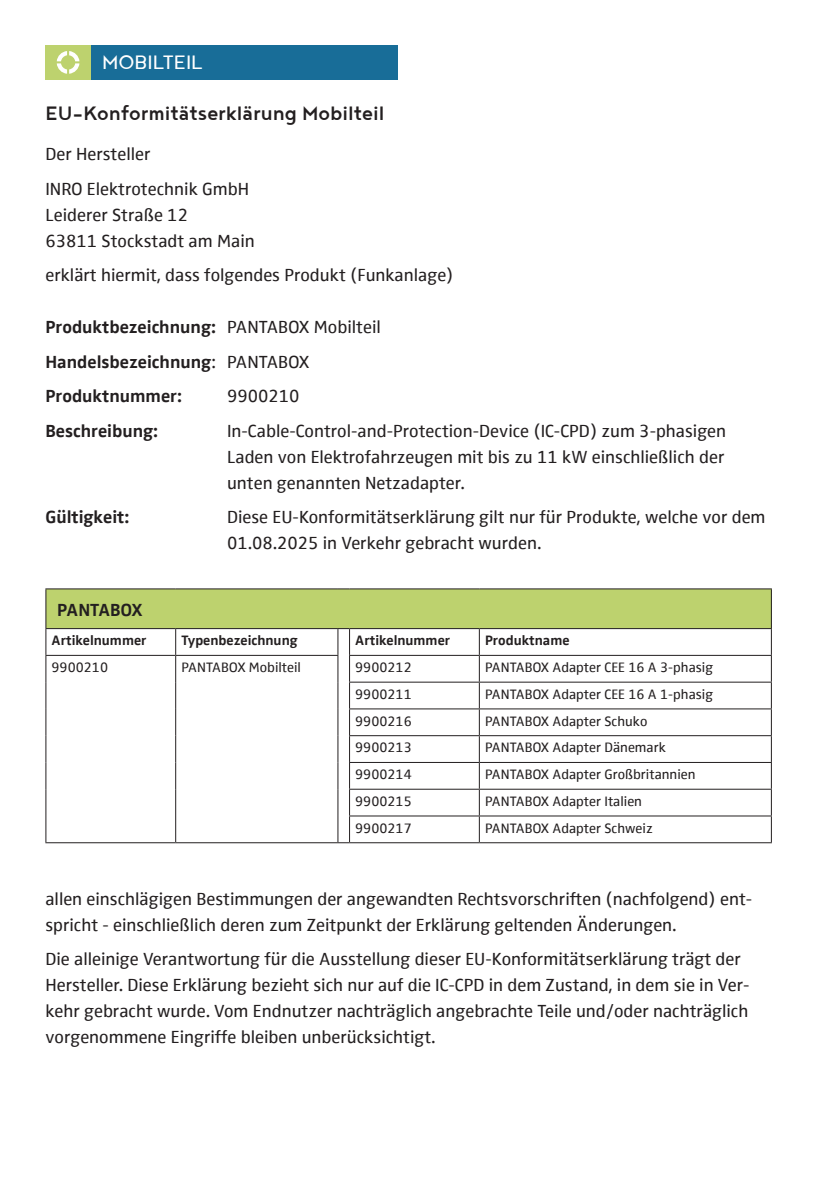
<style>
.page{position:relative;width:840px;height:1191px;background:#fff}
.page>*{position:absolute;margin:0;border:0;box-sizing:border-box;transform-origin:0 0}
.Überschrift{font:500 24px "Noyh";color:#231f20}
.t1{font:24px "Noyh";color:#fff}
._9_13__1_5{font:18px/26px "Zwo Offc Pro";color:#231f20}
._9_13__1_5-2{font:700 18px "Zwo Offc Pro";color:#231f20}
.Tabelle_Kopf{font:700 18px "Zwo Offc Pro";color:#231f20}
.Tabelle_Inhalt{font:14px "Zwo Offc Pro";color:#231f20}
.Tabelle_Inhalt-2{font:700 14px "Zwo Offc Pro";color:#231f20}
.s1{font-weight:400}
</style>
<div class="page">
<div style="left:45px;top:45px;width:46px;height:34px;background:#bdd26e"></div>
<div style="left:91px;top:45px;width:306px;height:34px;background:#186d98"></div>
<div style="left:46px;top:589px;width:725px;height:39px;background:#bdd26e"></div>
<svg style="left:46px;top:629px;width:724px;height:213px"></svg>
<hr style="left:45px;top:588px;width:131px;height:1px;background:#231f20">
<hr style="left:45px;top:589px;width:1px;height:39px;background:#231f20">
<hr style="left:176px;top:588px;width:162px;height:1px;background:#231f20">
<hr style="left:349px;top:588px;width:130px;height:1px;background:#231f20">
<hr style="left:479px;top:588px;width:292px;height:1px;background:#231f20">
<hr style="left:770px;top:589px;width:1px;height:39px;background:#231f20">
<hr style="left:45px;top:628px;width:131px;height:1px;background:#231f20">
<hr style="left:176px;top:628px;width:162px;height:1px;background:#231f20">
<hr style="left:349px;top:628px;width:130px;height:1px;background:#231f20">
<hr style="left:479px;top:628px;width:292px;height:1px;background:#231f20">
<hr style="left:45px;top:655px;width:131px;height:1px;background:#231f20">
<hr style="left:176px;top:655px;width:162px;height:1px;background:#231f20">
<hr style="left:349px;top:655px;width:130px;height:1px;background:#231f20">
<hr style="left:479px;top:655px;width:292px;height:1px;background:#231f20">
<hr style="left:349px;top:681px;width:130px;height:1px;background:#231f20">
<hr style="left:479px;top:681px;width:292px;height:1px;background:#231f20">
<hr style="left:349px;top:708px;width:130px;height:1px;background:#231f20">
<hr style="left:479px;top:708px;width:292px;height:1px;background:#231f20">
<hr style="left:349px;top:735px;width:130px;height:1px;background:#231f20">
<hr style="left:479px;top:735px;width:292px;height:1px;background:#231f20">
<hr style="left:349px;top:762px;width:130px;height:1px;background:#231f20">
<hr style="left:479px;top:762px;width:292px;height:1px;background:#231f20">
<hr style="left:349px;top:788px;width:130px;height:1px;background:#231f20">
<hr style="left:479px;top:788px;width:292px;height:1px;background:#231f20">
<svg style="left:45px;top:629px;width:1px;height:213px"></svg>
<svg style="left:175px;top:629px;width:1px;height:213px"></svg>
<hr style="left:349px;top:815px;width:130px;height:1px;background:#231f20">
<hr style="left:479px;top:815px;width:292px;height:1px;background:#231f20">
<svg style="left:478px;top:629px;width:1px;height:213px"></svg>
<svg style="left:770px;top:629px;width:1px;height:213px"></svg>
<hr style="left:45px;top:842px;width:131px;height:1px;background:#231f20">
<hr style="left:176px;top:842px;width:162px;height:1px;background:#231f20">
<svg style="left:337px;top:628px;width:13px;height:215px"></svg>
<hr style="left:349px;top:842px;width:130px;height:1px;background:#231f20">
<hr style="left:479px;top:842px;width:292px;height:1px;background:#231f20">
<svg style="left:57px;top:51px;width:22px;height:23px"></svg>
<p class="t1" style="left:102px;top:49px;width:102px">MOBILTEIL</p>
<p class="Überschrift" style="left:45px;top:100px;width:340px">EU-Konformitätserklärung Mobilteil</p>
<p class="_9_13__1_5" style="left:45px;top:140px;width:106px">Der Hersteller</p>
<p class="_9_13__1_5" style="left:45px;top:174px;width:211px">INRO Elektrotechnik GmbH<br>Leiderer Straße 12<br>63811 Stockstadt am Main</p>
<p class="_9_13__1_5" style="left:45px;top:261px;width:409px">erklärt hiermit, dass folgendes Produkt (Funkanlage)</p>
<p class="_9_13__1_5-2" style="left:45px;top:313px;width:337px">Produktbezeichnung: <span class="s1">PANTABOX Mobilteil</span></p>
<p class="_9_13__1_5-2" style="left:45px;top:348px;width:266px">Handelsbezeichnung<span class="s1">: PANTABOX</span></p>
<p class="_9_13__1_5-2" style="left:45px;top:382px;width:138px">Produktnummer:</p>
<p class="_9_13__1_5" style="left:227px;top:382px;width:74px">9900210</p>
<p class="_9_13__1_5-2" style="left:45px;top:417px;width:114px">Beschreibung:</p>
<p class="_9_13__1_5" style="left:227px;top:417px;width:500px;text-align:justify">In-Cable-Control-and-Protection-Device (IC-CPD) zum 3-phasigen Laden von Elektrofahrzeugen mit bis zu 11 kW einschließlich der unten genannten Netzadapter.</p>
<p class="_9_13__1_5-2" style="left:45px;top:503px;width:85px">Gültigkeit:</p>
<p class="_9_13__1_5" style="left:227px;top:503px;width:539px">Diese EU-Konformitätserklärung gilt nur für Produkte, welche vor dem<br>01.08.2025 in Verkehr gebracht wurden.</p>
<p class="Tabelle_Kopf" style="left:57px;top:596px;width:87px">PANTABOX</p>
<p class="Tabelle_Inhalt-2" style="left:52px;top:630px;width:96px">Artikelnummer</p>
<p class="Tabelle_Inhalt-2" style="left:181px;top:630px;width:118px">Typenbezeichnung</p>
<p class="Tabelle_Inhalt-2" style="left:355px;top:630px;width:96px">Artikelnummer</p>
<p class="Tabelle_Inhalt-2" style="left:484px;top:630px;width:86px">Produktname</p>
<p class="Tabelle_Inhalt" style="left:52px;top:656px;width:58px">9900210</p>
<p class="Tabelle_Inhalt" style="left:181px;top:656px;width:121px">PANTABOX Mobilteil</p>
<p class="Tabelle_Inhalt" style="left:355px;top:656px;width:58px">9900212</p>
<p class="Tabelle_Inhalt" style="left:484px;top:656px;width:229px">PANTABOX Adapter CEE 16 A 3-phasig</p>
<p class="Tabelle_Inhalt" style="left:355px;top:683px;width:58px">9900211</p>
<p class="Tabelle_Inhalt" style="left:484px;top:683px;width:229px">PANTABOX Adapter CEE 16 A 1-phasig</p>
<p class="Tabelle_Inhalt" style="left:355px;top:710px;width:58px">9900216</p>
<p class="Tabelle_Inhalt" style="left:484px;top:710px;width:164px">PANTABOX Adapter Schuko</p>
<p class="Tabelle_Inhalt" style="left:355px;top:737px;width:58px">9900213</p>
<p class="Tabelle_Inhalt" style="left:484px;top:737px;width:182px">PANTABOX Adapter Dänemark</p>
<p class="Tabelle_Inhalt" style="left:355px;top:763px;width:58px">9900214</p>
<p class="Tabelle_Inhalt" style="left:484px;top:763px;width:212px">PANTABOX Adapter Großbritannien</p>
<p class="Tabelle_Inhalt" style="left:355px;top:790px;width:58px">9900215</p>
<p class="Tabelle_Inhalt" style="left:484px;top:790px;width:158px">PANTABOX Adapter Italien</p>
<p class="Tabelle_Inhalt" style="left:355px;top:817px;width:58px">9900217</p>
<p class="Tabelle_Inhalt" style="left:484px;top:817px;width:169px">PANTABOX Adapter Schweiz</p>
<p class="_9_13__1_5" style="left:45px;top:884px;width:708px">allen einschlägigen Bestimmungen der angewandten Rechtsvorschriften (nachfolgend) ent&shy;spricht - einschließlich deren zum Zeitpunkt der Erklärung geltenden Änderungen.</p>
<p class="_9_13__1_5" style="left:45px;top:945px;width:705px">Die alleinige Verantwortung für die Ausstellung dieser EU-Konformitätserklärung trägt der Hersteller. Diese Erklärung bezieht sich nur auf die IC-CPD in dem Zustand, in dem sie in Ver&shy;kehr gebracht wurde. Vom Endnutzer nachträglich angebrachte Teile und/oder nachträglich vorgenommene Eingriffe bleiben unberücksichtigt.</p>
</div>
